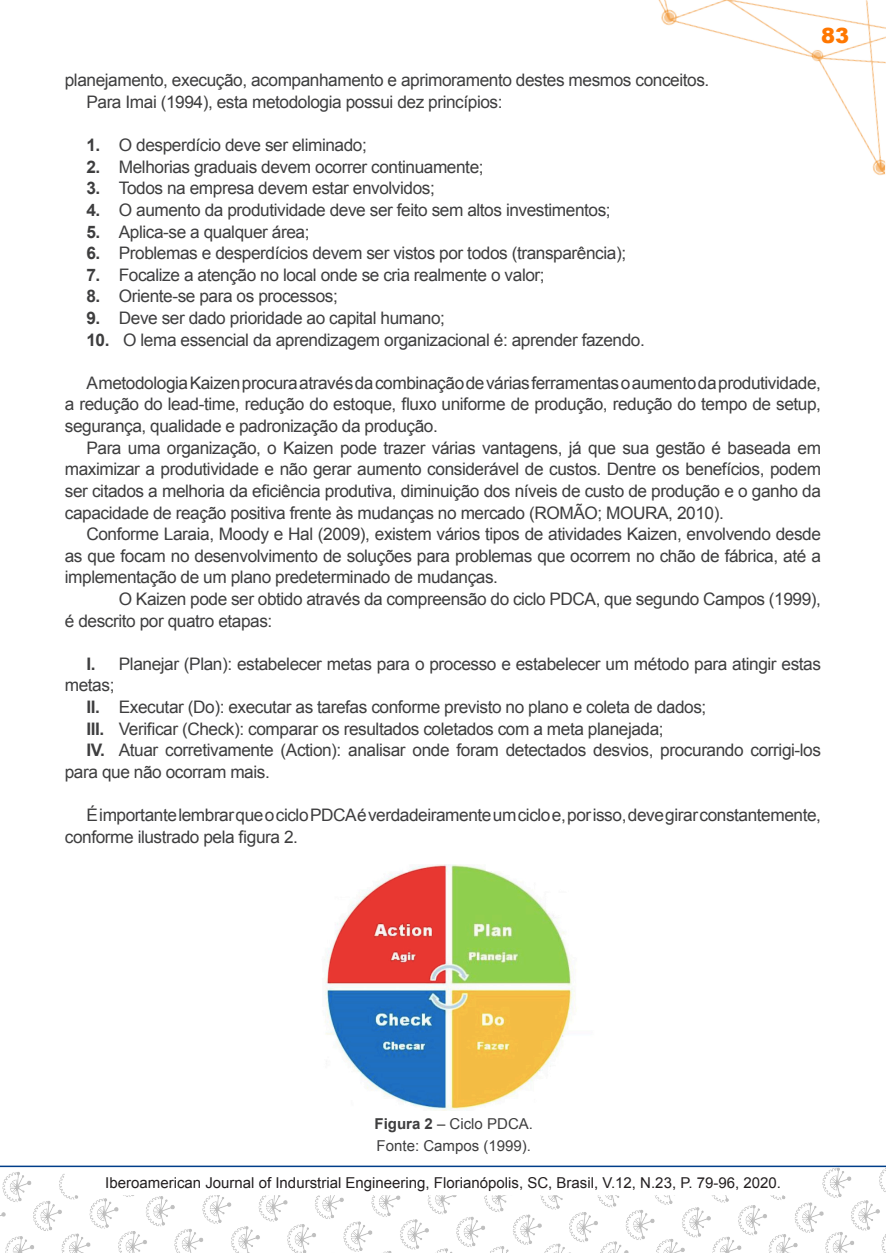
<style>
.page{position:relative;width:886px;height:1253px;background:#fff}
.page>*{position:absolute;margin:0;border:0;box-sizing:border-box;transform-origin:0 0}
.t1{font:900 21px "Arial";color:#f70}
.texto{font:17.25px/21.6px "Arial";letter-spacing:-.025em;color:#3e3e3f}
.t2{font:15px "Arial";color:#231f20}
.texto-2{font:15px "Arial";color:#3e3e3f}
.s1{font-weight:700}
</style>
<div class="page">
<img style="left:658px;top:0;width:228px;height:176px">
<img style="left:0;top:1167px;width:886px;height:86px">
<div style="left:65px;top:1165px;width:756px;height:30px;background:#fff;border:2px solid #fff"></div>
<hr style="left:0;top:1165px;width:886px;height:2px;background:#003e89">
<img style="left:325px;top:864px;width:250px;height:247px">
<p class="t1" style="left:821px;top:20px;width:30px">83</p>
<p class="texto" style="left:65px;top:70px;width:646px">planejamento, execução, acompanhamento e aprimoramento destes mesmos conceitos.</p>
<p class="texto" style="left:86px;top:91px;width:417px">Para Imai (1994), esta metodologia possui dez princípios:</p>
<p class="texto" style="left:86px;top:135px;width:282px"><span class="s1">1.</span> O desperdício deve ser eliminado;</p>
<p class="texto" style="left:86px;top:156px;width:398px"><span class="s1">2.</span> Melhorias graduais devem ocorrer continuamente;</p>
<p class="texto" style="left:86px;top:178px;width:350px"><span class="s1">3.</span> Todos na empresa devem estar envolvidos;</p>
<p class="texto" style="left:86px;top:199px;width:526px"><span class="s1">4.</span> O aumento da produtividade deve ser feito sem altos investimentos;</p>
<p class="texto" style="left:86px;top:221px;width:224px"><span class="s1">5.</span> Aplica-se a qualquer área;</p>
<p class="texto" style="left:86px;top:243px;width:541px"><span class="s1">6.</span> Problemas e desperdícios devem ser vistos por todos (transparência);</p>
<p class="texto" style="left:86px;top:264px;width:460px"><span class="s1">7.</span> Focalize a atenção no local onde se cria realmente o valor;</p>
<p class="texto" style="left:86px;top:286px;width:253px"><span class="s1">8.</span> Oriente-se para os processos;</p>
<p class="texto" style="left:86px;top:307px;width:360px"><span class="s1">9.</span> Deve ser dado prioridade ao capital humano;</p>
<p class="texto" style="left:86px;top:329px;width:560px"><span class="s1">10.</span> O lema essencial da aprendizagem organizacional é: aprender fazendo.</p>
<p class="texto" style="left:65px;top:372px;width:757px;text-align:justify;text-indent:22px">A metodologia Kaizen procura através da combinação de várias ferramentas o aumento da produtividade, a redução do lead-time, redução do estoque, fluxo uniforme de produção, redução do tempo de setup, segurança, qualidade e padronização da produção.</p>
<p class="texto" style="left:65px;top:437px;width:757px;text-align:justify;text-indent:22px">Para uma organização, o Kaizen pode trazer várias vantagens, já que sua gestão é baseada em maximizar a produtividade e não gerar aumento considerável de custos. Dentre os benefícios, podem ser citados a melhoria da eficiência produtiva, diminuição dos níveis de custo de produção e o ganho da capacidade de reação positiva frente às mudanças no mercado (ROMÃO; MOURA, 2010).</p>
<p class="texto" style="left:65px;top:523px;width:757px;text-align:justify;text-indent:22px">Conforme Laraia, Moody e Hal (2009), existem vários tipos de atividades Kaizen, envolvendo desde as que focam no desenvolvimento de soluções para problemas que ocorrem no chão de fábrica, até a implementação de um plano predeterminado de mudanças.</p>
<p class="texto" style="left:65px;top:588px;width:757px;text-indent:54px">O Kaizen pode ser obtido através da compreensão do ciclo PDCA, que segundo Campos (1999), é descrito por quatro etapas:</p>
<p class="texto" style="left:65px;top:653px;width:757px;text-indent:22px"><span class="s1">I.</span> Planejar (Plan): estabelecer metas para o processo e estabelecer um método para atingir estas metas;</p>
<p class="texto" style="left:86px;top:696px;width:621px"><span class="s1">II.</span> Executar (Do): executar as tarefas conforme previsto no plano e coleta de dados;</p>
<p class="texto" style="left:86px;top:718px;width:578px"><span class="s1">III.</span> Verificar (Check): comparar os resultados coletados com a meta planejada;</p>
<p class="texto" style="left:65px;top:739px;width:757px;text-indent:22px"><span class="s1">IV.</span> Atuar corretivamente (Action): analisar onde foram detectados desvios, procurando corrigi-los para que não ocorram mais.</p>
<p class="texto" style="left:65px;top:804px;width:757px;text-indent:22px">É importante lembrar que o ciclo PDCA é verdadeiramente um ciclo e, por isso, deve girar constantemente, conforme ilustrado pela figura 2.</p>
<p class="texto-2" style="left:374px;top:1114px;width:160px"><span class="s1">Figura 2</span> – Ciclo PDCA.</p>
<p class="texto-2" style="left:376px;top:1136px;width:156px">Fonte: Campos (1999).</p>
<p class="t2" style="left:105px;top:1173px;width:677px">Iberoamerican Journal of Indurstrial Engineering, Florianópolis, SC, Brasil, V.12, N.23, P. 79-96, 2020.</p>
</div>
